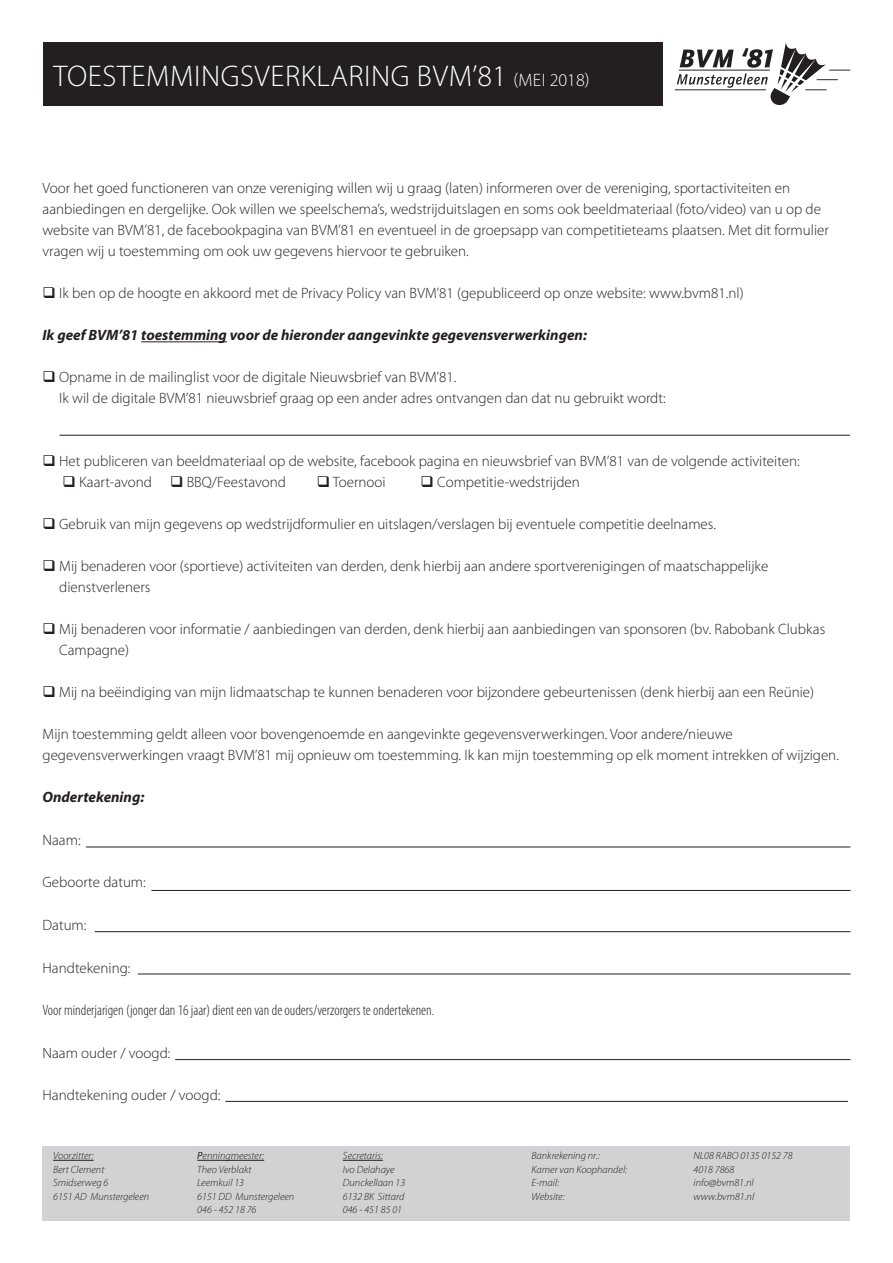
<style>
.page{position:relative;width:893px;height:1263px;background:#fff}
.page>*{position:absolute;margin:0;border:0;box-sizing:border-box;transform-origin:0 0}
.t1{font:300 30px "Myriad Pro";letter-spacing:.02em;color:#fff}
.t2{font:300 15px/21px "Myriad Pro";color:#231f20}
.t3{font:italic 700 15px "Myriad Pro";color:#231f20}
.t4{font:300 condensed 15px "Myriad Pro";color:#231f20}
.t5{font:italic 300 10.5px/13.5px "Myriad Pro";color:#231f20}
.s1{font-size:18px}
.s2{font-weight:400}
</style>
<div class="page">
<hr style="left:675px;top:89px;width:91px;height:1px;background:#231f20">
<svg style="left:677px;top:43px;width:173px;height:63px"></svg>
<hr style="left:141px;top:341px;width:86px;height:1px;background:#231f20">
<div style="left:43px;top:1146px;width:807px;height:74px;background:#d1d2d4"></div>
<hr style="left:53px;top:1160px;width:41px;height:1px;background:#231f20">
<hr style="left:343px;top:1160px;width:40px;height:1px;background:#231f20">
<hr style="left:197px;top:1160px;width:67px;height:1px;background:#231f20">
<hr style="left:60px;top:435px;width:790px;height:1px;background:#231f20">
<div style="left:43px;top:43px;width:619px;height:63px;background:#231f20"></div>
<hr style="left:151px;top:890px;width:699px;height:1px;background:#231f20">
<hr style="left:86px;top:847px;width:764px;height:1px;background:#231f20">
<hr style="left:95px;top:931px;width:755px;height:1px;background:#231f20">
<hr style="left:138px;top:974px;width:712px;height:1px;background:#231f20">
<hr style="left:175px;top:1059px;width:675px;height:1px;background:#231f20">
<hr style="left:225px;top:1101px;width:623px;height:1px;background:#231f20">
<h1 class="t1" style="left:53px;top:58px;width:538px">TOESTEMMINGSVERKLARING BVM’81 <span class="s1">(MEI 2018)</span></h1>
<p class="t2" style="left:43px;top:178px;width:788px">Voor het goed functioneren van onze vereniging willen wij u graag (laten) informeren over de vereniging, sportactiviteiten en aanbiedingen en dergelijke. Ook willen we speelschema’s, wedstrijduitslagen en soms ook beeldmateriaal (foto/video) van u op de website van BVM’81, de facebookpagina van BVM’81 en eventueel in de groepsapp van competitieteams plaatsen. Met dit formulier vragen wij u toestemming om ook uw gegevens hiervoor te gebruiken.</p>
<p class="t2" style="left:43px;top:283px;width:703px">❑ Ik ben op de hoogte en akkoord met de Privacy Policy van BVM’81 (gepubliceerd op onze website: www.bvm81.nl)</p>
<p class="t3" style="left:43px;top:327px;width:546px">Ik geef BVM’81 toestemming voor de hieronder aangevinkte gegevensverwerkingen:</p>
<p class="t2" style="left:59px;top:367px;width:608px;text-indent:-17px">❑ Opname in de mailinglist voor de digitale Nieuwsbrief van BVM’81.<br>Ik wil de digitale BVM’81 nieuwsbrief graag op een ander adres ontvangen dan dat nu gebruikt wordt:</p>
<p class="t2" style="left:43px;top:451px;width:759px">❑ Het publiceren van beeldmateriaal op de website, facebook pagina en nieuwsbrief van BVM’81 van de volgende activiteiten:</p>
<p class="t2" style="left:62px;top:472px;width:225px">❑ Kaart-avond ❑ BBQ/Feestavond</p>
<p class="t2" style="left:317px;top:472px;width:70px">❑ Toernooi</p>
<p class="t2" style="left:421px;top:472px;width:161px">❑ Competitie-wedstrijden</p>
<p class="t2" style="left:43px;top:514px;width:675px">❑ Gebruik van mijn gegevens op wedstrijdformulier en uitslagen/verslagen bij eventuele competitie deelnames.</p>
<p class="t2" style="left:59px;top:556px;width:711px;text-indent:-17px">❑ Mij benaderen voor (sportieve) activiteiten van derden, denk hierbij aan andere sportverenigingen of maatschappelijke dienstverleners</p>
<p class="t2" style="left:59px;top:619px;width:768px;text-indent:-17px">❑ Mij benaderen voor informatie / aanbiedingen van derden, denk hierbij aan aanbiedingen van sponsoren (bv. Rabobank Clubkas<br>Campagne)</p>
<p class="t2" style="left:43px;top:682px;width:773px">❑ Mij na beëindiging van mijn lidmaatschap te kunnen benaderen voor bijzondere gebeurtenissen (denk hierbij aan een Reünie)</p>
<p class="t2" style="left:43px;top:724px;width:798px">Mijn toestemming geldt alleen voor bovengenoemde en aangevinkte gegevensverwerkingen. Voor andere/nieuwe gegevensverwerkingen vraagt BVM’81 mij opnieuw om toestemming. Ik kan mijn toestemming op elk moment intrekken of wijzigen.</p>
<p class="t3" style="left:43px;top:789px;width:103px">Ondertekening:</p>
<p class="t2" style="left:43px;top:829px;width:40px">Naam:</p>
<p class="t2" style="left:43px;top:872px;width:105px">Geboorte datum:</p>
<p class="t2" style="left:43px;top:914px;width:46px">Datum:</p>
<p class="t2" style="left:43px;top:957px;width:90px">Handtekening:</p>
<p class="t4" style="left:43px;top:1002px;width:393px">Voor minderjarigen (jonger dan 16 jaar) dient een van de ouders/verzorgers te ondertekenen.</p>
<p class="t2" style="left:43px;top:1042px;width:129px">Naam ouder / voogd:</p>
<p class="t2" style="left:43px;top:1084px;width:179px">Handtekening ouder / voogd:</p>
<p class="t5" style="left:197px;top:1149px;width:99px"><span class="s2">P</span>enningmeester:<br>Theo Verblakt<br>Leemkuil 13<br>6151 DD Munstergeleen<br>046 - 452 18 76</p>
<p class="t5" style="left:531px;top:1149px;width:70px">Bankrekening nr.:</p>
<p class="t5" style="left:694px;top:1149px;width:101px">NL08 RABO 0135 0152 78</p>
<p class="t5" style="left:53px;top:1149px;width:98px">Voorzitter:<br>Bert Clement<br>Smidserweg 6<br>6151 AD Munstergeleen</p>
<p class="t5" style="left:343px;top:1149px;width:64px">Secretaris:<br>Ivo Delahaye<br>Dunckellaan 13<br>6132 BK Sittard<br>046 - 451 85 01</p>
<p class="t5" style="left:531px;top:1162px;width:97px">Kamer van Koophandel:</p>
<p class="t5" style="left:694px;top:1162px;width:42px">4018 7868</p>
<p class="t5" style="left:531px;top:1176px;width:29px">E-mail:</p>
<p class="t5" style="left:694px;top:1176px;width:62px">info@bvm81.nl</p>
<p class="t5" style="left:531px;top:1189px;width:35px">Website:</p>
<p class="t5" style="left:693px;top:1189px;width:62px">www.bvm81.nl</p>
</div>
